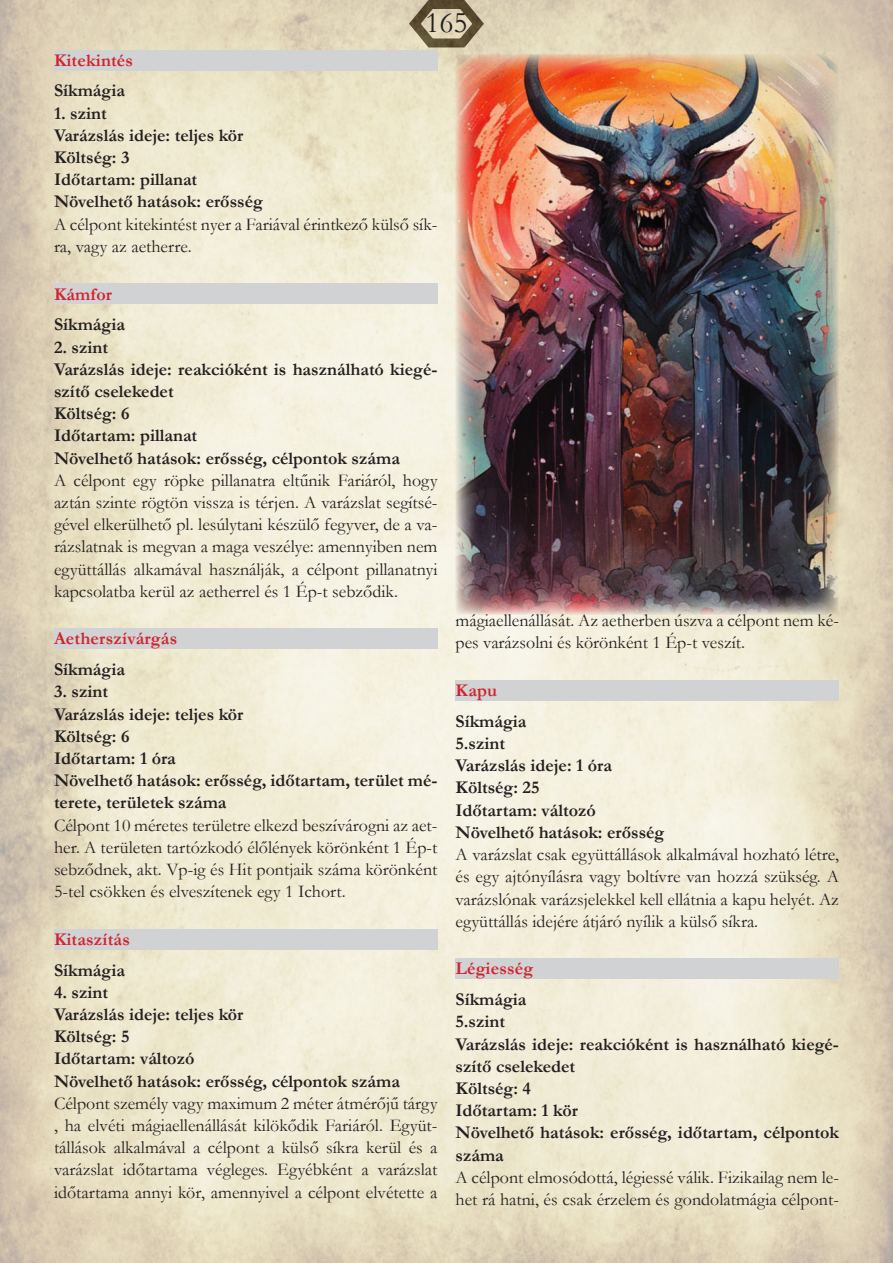
<style>
.page{position:relative;width:893px;height:1263px;background:#fff}
.page>*{position:absolute;margin:0;border:0;box-sizing:border-box;transform-origin:0 0}
.t1{font:30px "Garamond";color:#231f20}
.Ichor_alap_bekezdés{font:18px/22.2px "Garamond";color:#231f20;text-align:justify}
.Ichor_alap_bekezdés-2{font:700 18px/22.2px "Garamond";color:#231f20}
.Szócikk-kiemelés{font:700 18px "Garamond";letter-spacing:.01em;color:#d1232a}
</style>
<div class="page">
<img style="left:0;top:0;width:893px;height:1263px">
<div style="left:54px;top:50px;width:383px;height:21px;background:#d1d2d4"></div>
<div style="left:54px;top:284px;width:383px;height:20px;background:#d1d2d4"></div>
<div style="left:54px;top:628px;width:383px;height:21px;background:#d1d2d4"></div>
<div style="left:54px;top:929px;width:383px;height:21px;background:#d1d2d4"></div>
<div style="left:455px;top:680px;width:384px;height:21px;background:#d1d2d4"></div>
<div style="left:455px;top:958px;width:384px;height:21px;background:#d1d2d4"></div>
<img style="left:455px;top:54px;width:384px;height:560px">
<h1 class="t1" style="left:425px;top:3px;width:44px">165</h1>
<p class="Szócikk-kiemelés" style="left:54px;top:48px;width:81px">Kitekintés</p>
<p class="Ichor_alap_bekezdés-2" style="left:54px;top:80px;width:73px">Síkmágia</p>
<p class="Ichor_alap_bekezdés-2" style="left:54px;top:102px;width:54px">1. szint</p>
<p class="Ichor_alap_bekezdés-2" style="left:54px;top:124px;width:191px">Varázslás ideje: teljes kör</p>
<p class="Ichor_alap_bekezdés-2" style="left:54px;top:146px;width:77px">Költség: 3</p>
<p class="Ichor_alap_bekezdés-2" style="left:54px;top:169px;width:145px">Időtartam: pillanat</p>
<p class="Ichor_alap_bekezdés-2" style="left:54px;top:191px;width:210px">Növelhető hatások: erősség</p>
<p class="Ichor_alap_bekezdés" style="left:54px;top:212px;width:385px">A célpont kitekintést nyer a Fariával érintkező külső sík&shy;ra, vagy az aetherre.</p>
<p class="Szócikk-kiemelés" style="left:54px;top:282px;width:60px">Kámfor</p>
<p class="Ichor_alap_bekezdés-2" style="left:54px;top:314px;width:73px">Síkmágia</p>
<p class="Ichor_alap_bekezdés-2" style="left:54px;top:336px;width:56px">2. szint</p>
<p class="Ichor_alap_bekezdés-2" style="left:54px;top:358px;width:385px">Varázslás ideje: reakcióként is használható kiegé&shy;szítő cselekedet</p>
<p class="Ichor_alap_bekezdés-2" style="left:54px;top:402px;width:77px">Költség: 6</p>
<p class="Ichor_alap_bekezdés-2" style="left:54px;top:425px;width:145px">Időtartam: pillanat</p>
<p class="Ichor_alap_bekezdés-2" style="left:54px;top:447px;width:347px">Növelhető hatások: erősség, célpontok száma</p>
<p class="Ichor_alap_bekezdés" style="left:54px;top:468px;width:385px">A célpont egy röpke pillanatra eltűnik Fariáról, hogy aztán szinte rögtön vissza is térjen. A varázslat segítsé&shy;gével elkerülhető pl. lesúlytani készülő fegyver, de a va&shy;rázslatnak is megvan a maga veszélye: amennyiben nem együttállás alkamával használják, a célpont pillanatnyi kapcsolatba kerül az aetherrel és 1 Ép-t sebződik.</p>
<p class="Szócikk-kiemelés" style="left:54px;top:626px;width:125px">Aetherszívárgás</p>
<p class="Ichor_alap_bekezdés-2" style="left:54px;top:658px;width:73px">Síkmágia</p>
<p class="Ichor_alap_bekezdés-2" style="left:54px;top:681px;width:56px">3. szint</p>
<p class="Ichor_alap_bekezdés-2" style="left:54px;top:703px;width:191px">Varázslás ideje: teljes kör</p>
<p class="Ichor_alap_bekezdés-2" style="left:54px;top:725px;width:77px">Költség: 6</p>
<p class="Ichor_alap_bekezdés-2" style="left:54px;top:747px;width:123px">Időtartam: 1 óra</p>
<p class="Ichor_alap_bekezdés-2" style="left:54px;top:769px;width:385px">Növelhető hatások: erősség, időtartam, terület mé&shy;terete, területek száma</p>
<p class="Ichor_alap_bekezdés" style="left:54px;top:813px;width:385px">Célpont 10 méretes területre elkezd beszívárogni az aet&shy;her. A területen tartózkodó élőlények körönként 1 Ép-t sebződnek, akt. Vp-ig és Hit pontjaik száma körönként 5-tel csökken és elveszítenek egy 1 Ichort.</p>
<p class="Szócikk-kiemelés" style="left:54px;top:927px;width:77px">Kitaszítás</p>
<p class="Ichor_alap_bekezdés-2" style="left:54px;top:959px;width:73px">Síkmágia</p>
<p class="Ichor_alap_bekezdés-2" style="left:54px;top:981px;width:56px">4. szint</p>
<p class="Ichor_alap_bekezdés-2" style="left:54px;top:1003px;width:191px">Varázslás ideje: teljes kör</p>
<p class="Ichor_alap_bekezdés-2" style="left:54px;top:1025px;width:77px">Költség: 5</p>
<p class="Ichor_alap_bekezdés-2" style="left:54px;top:1048px;width:142px">Időtartam: változó</p>
<p class="Ichor_alap_bekezdés-2" style="left:54px;top:1070px;width:347px">Növelhető hatások: erősség, célpontok száma</p>
<p class="Ichor_alap_bekezdés" style="left:54px;top:1092px;width:385px">Célpont személy vagy maximum 2 méter átmérőjű tárgy , ha elvéti mágiaellenállását kilökődik Fariáról. Együt&shy;tállások alkalmával a célpont a külső síkra kerül és a varázslat időtartama végleges. Egyébként a varázslat időtartama annyi kör, amennyivel a célpont elvétette a</p>
<p class="Ichor_alap_bekezdés" style="left:455px;top:609px;width:385px">mágiaellenállását. Az aetherben úszva a célpont nem ké&shy;pes varázsolni és körönként 1 Ép-t veszít.</p>
<p class="Szócikk-kiemelés" style="left:455px;top:678px;width:43px">Kapu</p>
<p class="Ichor_alap_bekezdés-2" style="left:455px;top:710px;width:73px">Síkmágia</p>
<p class="Ichor_alap_bekezdés-2" style="left:455px;top:732px;width:51px">5.szint</p>
<p class="Ichor_alap_bekezdés-2" style="left:455px;top:754px;width:158px">Varázslás ideje: 1 óra</p>
<p class="Ichor_alap_bekezdés-2" style="left:455px;top:777px;width:85px">Költség: 25</p>
<p class="Ichor_alap_bekezdés-2" style="left:455px;top:799px;width:142px">Időtartam: változó</p>
<p class="Ichor_alap_bekezdés-2" style="left:455px;top:821px;width:210px">Növelhető hatások: erősség</p>
<p class="Ichor_alap_bekezdés" style="left:455px;top:843px;width:385px">A varázslat csak együttállások alkalmával hozható létre, és egy ajtónyílásra vagy boltívre van hozzá szükség. A varázslónak varázsjelekkel kell ellátnia a kapu helyét. Az együttállás idejére átjáró nyílik a külső síkra.</p>
<p class="Szócikk-kiemelés" style="left:455px;top:956px;width:79px">Légiesség</p>
<p class="Ichor_alap_bekezdés-2" style="left:455px;top:988px;width:73px">Síkmágia</p>
<p class="Ichor_alap_bekezdés-2" style="left:455px;top:1010px;width:51px">5.szint</p>
<p class="Ichor_alap_bekezdés-2" style="left:455px;top:1033px;width:385px">Varázslás ideje: reakcióként is használható kiegé&shy;szítő cselekedet</p>
<p class="Ichor_alap_bekezdés-2" style="left:455px;top:1077px;width:77px">Költség: 4</p>
<p class="Ichor_alap_bekezdés-2" style="left:455px;top:1099px;width:124px">Időtartam: 1 kör</p>
<p class="Ichor_alap_bekezdés-2" style="left:455px;top:1121px;width:385px">Növelhető hatások: erősség, időtartam, célpontok száma</p>
<p class="Ichor_alap_bekezdés" style="left:455px;top:1165px;width:385px">A célpont elmosódottá, légiessé válik. Fizikailag nem le&shy;het rá hatni, és csak érzelem és gondolatmágia célpont-</p>
</div>
